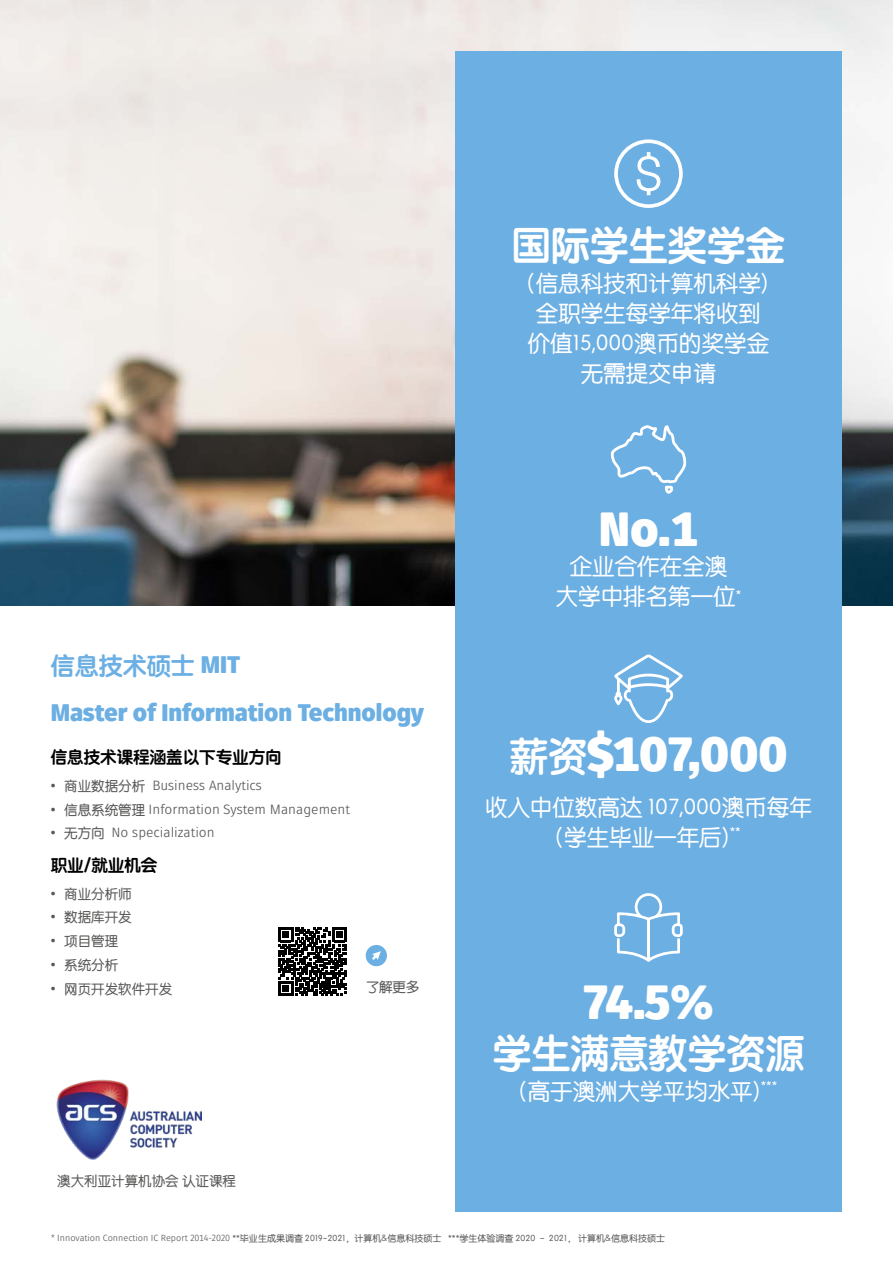
<style>
.page{position:relative;width:893px;height:1263px;background:#fff}
.page>*{position:absolute;margin:0;border:0;box-sizing:border-box;transform-origin:0 0}
.Sub_Heads_-_Tier_1{font:900 48px "Fuse V.2 Display";color:#fff}
.Sub_Heads_-_Tier_1-2{font:39px "ST Yuanti SC Bold";color:#fff}
.Sub_Heads_-_Tier_1-3{font:900 24px "Fuse V.2 Display";color:#6cafe3}
.Sub_Heads_-_Tier_1-4{font:24px "ST Yuanti SC Bold";color:#6cafe3}
.Sub_Heads_-_Tier_1-5{font:22.5px/30px "ST Yuanti SC Regular";color:#fff;text-align:center}
.Sub-Heads_-_Tier_2{font:16.5px "ST Yuanti SC Bold";color:#000}
.BodyCopy___80__Black{font:13.5px "Fuse V.2 Display";color:#585857}
.BodyCopy___80__Black-2{font:13.5px "ST Yuanti SC Regular";color:#585857}
.Source{font:9px "ST Yuanti SC Regular";color:#585857}
.s1{font-family:"Fuse V.2 Display";font-weight:900}
.s2{font-family:"ST Yuanti SC Regular"}
.s3{font-family:"ST Yuanti SC Bold";font-weight:400;font-size:39px}
.s4{font-family:"Fuse V.2 Display"}
</style>
<div class="page">
<img style="left:0;top:0;width:893px;height:606px">
<div style="left:455px;top:52px;width:387px;height:1160px;background:#6cafe3"></div>
<svg style="left:614px;top:139px;width:69px;height:69px"></svg>
<img style="left:57px;top:1080px;width:145px;height:80px">
<svg style="left:614px;top:654px;width:69px;height:69px"></svg>
<svg style="left:614px;top:893px;width:69px;height:69px"></svg>
<svg style="left:610px;top:425px;width:76px;height:69px"></svg>
<svg style="left:279px;top:928px;width:67px;height:67px"></svg>
<svg style="left:366px;top:945px;width:21px;height:21px"></svg>
<svg style="left:887px;top:0;width:6px;height:6px"></svg>
<p class="Sub_Heads_-_Tier_1-2" style="left:512px;top:216px;width:274px">国际学生奖学金</p>
<p class="Sub_Heads_-_Tier_1-5" style="left:528px;top:267px;width:243px">(信息科技和计算机科学)全职学生每学年将收到价值15,000澳币的奖学金无需提交申请</p>
<p class="Sub_Heads_-_Tier_1-4" style="left:51px;top:647px;width:191px">信息技术硕士 <span class="s1">MIT</span></p>
<p class="Sub_Heads_-_Tier_1-3" style="left:51px;top:696px;width:374px">Master of Information Technology</p>
<p class="Sub-Heads_-_Tier_2" style="left:51px;top:744px;width:233px">信息技术课程涵盖以下专业方向</p>
<p class="BodyCopy___80__Black" style="left:51px;top:777px;width:213px"><span class="s2">• 商业数据分析</span> Business Analytics</p>
<p class="BodyCopy___80__Black" style="left:51px;top:801px;width:301px"><span class="s2">• 信息系统管理</span> Information System Management</p>
<p class="BodyCopy___80__Black" style="left:51px;top:825px;width:165px"><span class="s2">• 无方向</span> No specialization</p>
<p class="Sub-Heads_-_Tier_2" style="left:51px;top:852px;width:108px">职业/就业机会</p>
<p class="BodyCopy___80__Black-2" style="left:51px;top:883px;width:83px">• 商业分析师</p>
<p class="BodyCopy___80__Black-2" style="left:51px;top:907px;width:83px">• 数据库开发</p>
<p class="BodyCopy___80__Black-2" style="left:51px;top:931px;width:69px">• 项目管理</p>
<p class="BodyCopy___80__Black-2" style="left:51px;top:955px;width:69px">• 系统分析</p>
<p class="BodyCopy___80__Black-2" style="left:51px;top:978px;width:123px">• 网页开发软件开发</p>
<p class="BodyCopy___80__Black-2" style="left:366px;top:977px;width:55px">了解更多</p>
<p class="BodyCopy___80__Black-2" style="left:57px;top:1170px;width:180px">澳大利亚计算机协会 认证课程</p>
<p class="Sub_Heads_-_Tier_1" style="left:599px;top:497px;width:101px">No.1</p>
<p class="Sub_Heads_-_Tier_1-5" style="left:556px;top:550px;width:187px">企业合作在全澳大学中排名第一位<sup>*</sup></p>
<p class="Sub_Heads_-_Tier_1" style="left:509px;top:721px;width:280px"><span class="s3">薪资</span>$107,000</p>
<p class="Sub_Heads_-_Tier_1-5" style="left:485px;top:791px;width:328px">收入中位数高达 107,000澳币每年(学生毕业一年后)<sup>**</sup></p>
<p class="Sub_Heads_-_Tier_1" style="left:583px;top:970px;width:132px">74.5%</p>
<p class="Sub_Heads_-_Tier_1-2" style="left:492px;top:1023px;width:314px">学生满意教学资源</p>
<p class="Sub_Heads_-_Tier_1-5" style="left:520px;top:1075px;width:259px">(高于澳洲大学平均水平)<sup>***</sup></p>
<p class="Source" style="left:51px;top:1231px;width:616px"><span class="s4">* Innovation Connection IC Report 2014-2020</span> **毕业生成果调查 2019-2021，计算机&amp;信息科技硕士 ***学生体验调查 2020 – 2021， 计算机&amp;信息科技硕士</p>
</div>
